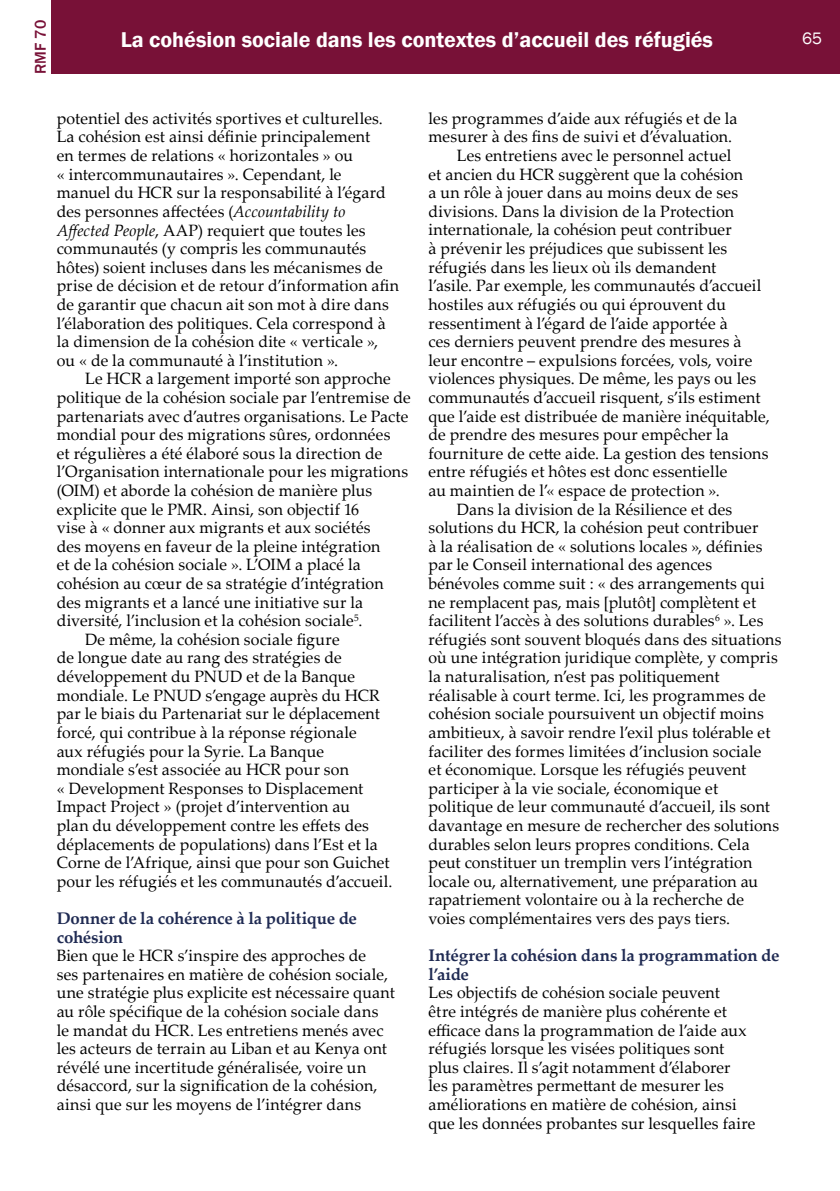
<style>
.page{position:relative;width:840px;height:1191px;background:#fff}
.page>*{position:absolute;margin:0;border:0;box-sizing:border-box;transform-origin:0 0}
.t1{font:600 22px "Franklin Gothic";color:#fff}
.t2{font:17px "Franklin Gothic";color:#fff}
.t3{font:700 16.8px/18.6px "Palatino Linotype";letter-spacing:-.01em;color:#202b53}
.t4{font:16.4px/18.6px "Palatino Linotype";letter-spacing:.01em;color:#000}
.t5{font:500 16px "Franklin Gothic";color:#781137}
.s1{font-style:italic}
</style>
<div class="page">
<div style="left:51px;top:0;width:788px;height:74px;background:#781137"></div>
<p class="t5" style="left:31px;top:74px;width:55px;rotate:-90deg">RMF 70</p>
<h1 class="t1" style="left:121px;top:27px;width:593px">La cohésion sociale dans les contextes d’accueil des réfugiés</h1>
<p class="t2" style="left:801px;top:27px;width:21px">65</p>
<p class="t4" style="left:57px;top:108px;width:344px">potentiel des activités sportives et culturelles.<br>La cohésion est ainsi définie principalement<br>en termes de relations « horizontales » ou<br>« intercommunautaires ». Cependant, le manuel du HCR sur la responsabilité à l’égard des personnes affectées (<span class="s1">Accountability to Affected People</span>, AAP) requiert que toutes les communautés (y compris les communautés hôtes) soient incluses dans les mécanismes de prise de décision et de retour d’information afin de garantir que chacun ait son mot à dire dans l’élaboration des politiques. Cela correspond à la dimension de la cohésion dite « verticale », ou « de la communauté à l’institution ».</p>
<p class="t4" style="left:85px;top:369px;width:307px">Le HCR a largement importé son approche</p>
<p class="t4" style="left:57px;top:387px;width:355px">politique de la cohésion sociale par l’entremise de</p>
<p class="t4" style="left:57px;top:406px;width:353px">partenariats avec d’autres organisations. Le Pacte</p>
<p class="t4" style="left:57px;top:424px;width:335px">mondial pour des migrations sûres, ordonnées</p>
<p class="t4" style="left:57px;top:443px;width:327px">et régulières a été élaboré sous la direction de</p>
<p class="t4" style="left:57px;top:462px;width:353px">l’Organisation internationale pour les migrations</p>
<p class="t4" style="left:57px;top:480px;width:317px">(OIM) et aborde la cohésion de manière plus</p>
<p class="t4" style="left:57px;top:499px;width:304px">explicite que le PMR. Ainsi, son objectif 16</p>
<p class="t4" style="left:57px;top:517px;width:315px">vise à « donner aux migrants et aux sociétés</p>
<p class="t4" style="left:57px;top:536px;width:325px">des moyens en faveur de la pleine intégration</p>
<p class="t4" style="left:57px;top:555px;width:305px">et de la cohésion sociale ». L’OIM a placé la</p>
<p class="t4" style="left:57px;top:573px;width:328px">cohésion au cœur de sa stratégie d’intégration</p>
<p class="t4" style="left:57px;top:592px;width:308px">des migrants et a lancé une initiative sur la</p>
<p class="t4" style="left:57px;top:610px;width:307px">diversité, l’inclusion et la cohésion sociale<sup>5</sup>.</p>
<p class="t4" style="left:85px;top:629px;width:256px">De même, la cohésion sociale figure</p>
<p class="t4" style="left:57px;top:648px;width:286px">de longue date au rang des stratégies de</p>
<p class="t4" style="left:57px;top:666px;width:300px">développement du PNUD et de la Banque</p>
<p class="t4" style="left:57px;top:685px;width:324px">mondiale. Le PNUD s’engage auprès du HCR</p>
<p class="t4" style="left:57px;top:704px;width:324px">par le biais du Partenariat sur le déplacement</p>
<p class="t4" style="left:57px;top:722px;width:301px">forcé, qui contribue à la réponse régionale</p>
<p class="t4" style="left:57px;top:741px;width:268px">aux réfugiés pour la Syrie. La Banque</p>
<p class="t4" style="left:57px;top:759px;width:293px">mondiale s’est associée au HCR pour son</p>
<p class="t4" style="left:57px;top:778px;width:308px">« Development Responses to Displacement</p>
<p class="t4" style="left:57px;top:796px;width:294px">Impact Project » (projet d’intervention au</p>
<p class="t4" style="left:57px;top:815px;width:313px">plan du développement contre les effets des</p>
<p class="t4" style="left:57px;top:834px;width:322px">déplacements de populations) dans l’Est et la</p>
<p class="t4" style="left:57px;top:852px;width:334px">Corne de l’Afrique, ainsi que pour son Guichet</p>
<p class="t4" style="left:57px;top:871px;width:337px">pour les réfugiés et les communautés d’accueil.</p>
<p class="t3" style="left:57px;top:908px;width:301px">Donner de la cohérence à la politique de cohésion</p>
<p class="t4" style="left:57px;top:945px;width:339px">Bien que le HCR s’inspire des approches de<br>ses partenaires en matière de cohésion sociale, une stratégie plus explicite est nécessaire quant au rôle spécifique de la cohésion sociale dans<br>le mandat du HCR. Les entretiens menés avec les acteurs de terrain au Liban et au Kenya ont révélé une incertitude généralisée, voire un désaccord, sur la signification de la cohésion, ainsi que sur les moyens de l’intégrer dans</p>
<p class="t4" style="left:428px;top:108px;width:310px">les programmes d’aide aux réfugiés et de la</p>
<p class="t4" style="left:428px;top:127px;width:305px">mesurer à des fins de suivi et d’évaluation.</p>
<p class="t4" style="left:456px;top:145px;width:276px">Les entretiens avec le personnel actuel</p>
<p class="t4" style="left:428px;top:164px;width:316px">et ancien du HCR suggèrent que la cohésion</p>
<p class="t4" style="left:428px;top:183px;width:311px">a un rôle à jouer dans au moins deux de ses</p>
<p class="t4" style="left:428px;top:201px;width:307px">divisions. Dans la division de la Protection</p>
<p class="t4" style="left:428px;top:220px;width:304px">internationale, la cohésion peut contribuer</p>
<p class="t4" style="left:428px;top:238px;width:300px">à prévenir les préjudices que subissent les</p>
<p class="t4" style="left:428px;top:257px;width:289px">réfugiés dans les lieux où ils demandent</p>
<p class="t4" style="left:428px;top:276px;width:334px">l’asile. Par exemple, les communautés d’accueil</p>
<p class="t4" style="left:428px;top:294px;width:299px">hostiles aux réfugiés ou qui éprouvent du</p>
<p class="t4" style="left:428px;top:313px;width:300px">ressentiment à l’égard de l’aide apportée à</p>
<p class="t4" style="left:428px;top:331px;width:314px">ces derniers peuvent prendre des mesures à</p>
<p class="t4" style="left:428px;top:350px;width:325px">leur encontre – expulsions forcées, vols, voire</p>
<p class="t4" style="left:428px;top:369px;width:329px">violences physiques. De même, les pays ou les</p>
<p class="t4" style="left:428px;top:387px;width:333px">communautés d’accueil risquent, s’ils estiment</p>
<p class="t4" style="left:428px;top:406px;width:342px">que l’aide est distribuée de manière inéquitable,</p>
<p class="t4" style="left:428px;top:424px;width:302px">de prendre des mesures pour empêcher la</p>
<p class="t4" style="left:428px;top:443px;width:341px">fourniture de cette aide. La gestion des tensions</p>
<p class="t4" style="left:428px;top:462px;width:300px">entre réfugiés et hôtes est donc essentielle</p>
<p class="t4" style="left:428px;top:480px;width:292px">au maintien de l’« espace de protection ».</p>
<p class="t4" style="left:456px;top:499px;width:277px">Dans la division de la Résilience et des</p>
<p class="t4" style="left:428px;top:517px;width:331px">solutions du HCR, la cohésion peut contribuer</p>
<p class="t4" style="left:428px;top:536px;width:335px">à la réalisation de « solutions locales », définies</p>
<p class="t4" style="left:428px;top:555px;width:285px">par le Conseil international des agences</p>
<p class="t4" style="left:428px;top:573px;width:337px">bénévoles comme suit : « des arrangements qui</p>
<p class="t4" style="left:428px;top:592px;width:329px">ne remplacent pas, mais [plutôt] complètent et</p>
<p class="t4" style="left:428px;top:610px;width:336px">facilitent l’accès à des solutions durables<sup>6</sup> ». Les</p>
<p class="t4" style="left:428px;top:629px;width:354px">réfugiés sont souvent bloqués dans des situations</p>
<p class="t4" style="left:428px;top:648px;width:351px">où une intégration juridique complète, y compris</p>
<p class="t4" style="left:428px;top:666px;width:292px">la naturalisation, n’est pas politiquement</p>
<p class="t4" style="left:428px;top:685px;width:338px">réalisable à court terme. Ici, les programmes de</p>
<p class="t4" style="left:428px;top:704px;width:337px">cohésion sociale poursuivent un objectif moins</p>
<p class="t4" style="left:428px;top:722px;width:343px">ambitieux, à savoir rendre l’exil plus tolérable et</p>
<p class="t4" style="left:428px;top:741px;width:334px">faciliter des formes limitées d’inclusion sociale</p>
<p class="t4" style="left:428px;top:759px;width:319px">et économique. Lorsque les réfugiés peuvent</p>
<p class="t4" style="left:428px;top:778px;width:291px">participer à la vie sociale, économique et</p>
<p class="t4" style="left:428px;top:796px;width:343px">politique de leur communauté d’accueil, ils sont</p>
<p class="t4" style="left:428px;top:815px;width:352px">davantage en mesure de rechercher des solutions</p>
<p class="t4" style="left:428px;top:834px;width:322px">durables selon leurs propres conditions. Cela</p>
<p class="t4" style="left:428px;top:852px;width:325px">peut constituer un tremplin vers l’intégration</p>
<p class="t4" style="left:428px;top:871px;width:331px">locale ou, alternativement, une préparation au</p>
<p class="t4" style="left:428px;top:889px;width:317px">rapatriement volontaire ou à la recherche de</p>
<p class="t4" style="left:428px;top:908px;width:303px">voies complémentaires vers des pays tiers.</p>
<p class="t3" style="left:428px;top:945px;width:352px">Intégrer la cohésion dans la programmation de l’aide</p>
<p class="t4" style="left:428px;top:983px;width:328px">Les objectifs de cohésion sociale peuvent<br>être intégrés de manière plus cohérente et efficace dans la programmation de l’aide aux réfugiés lorsque les visées politiques sont plus claires. Il s’agit notamment d’élaborer<br>les paramètres permettant de mesurer les améliorations en matière de cohésion, ainsi que les données probantes sur lesquelles faire</p>
</div>
